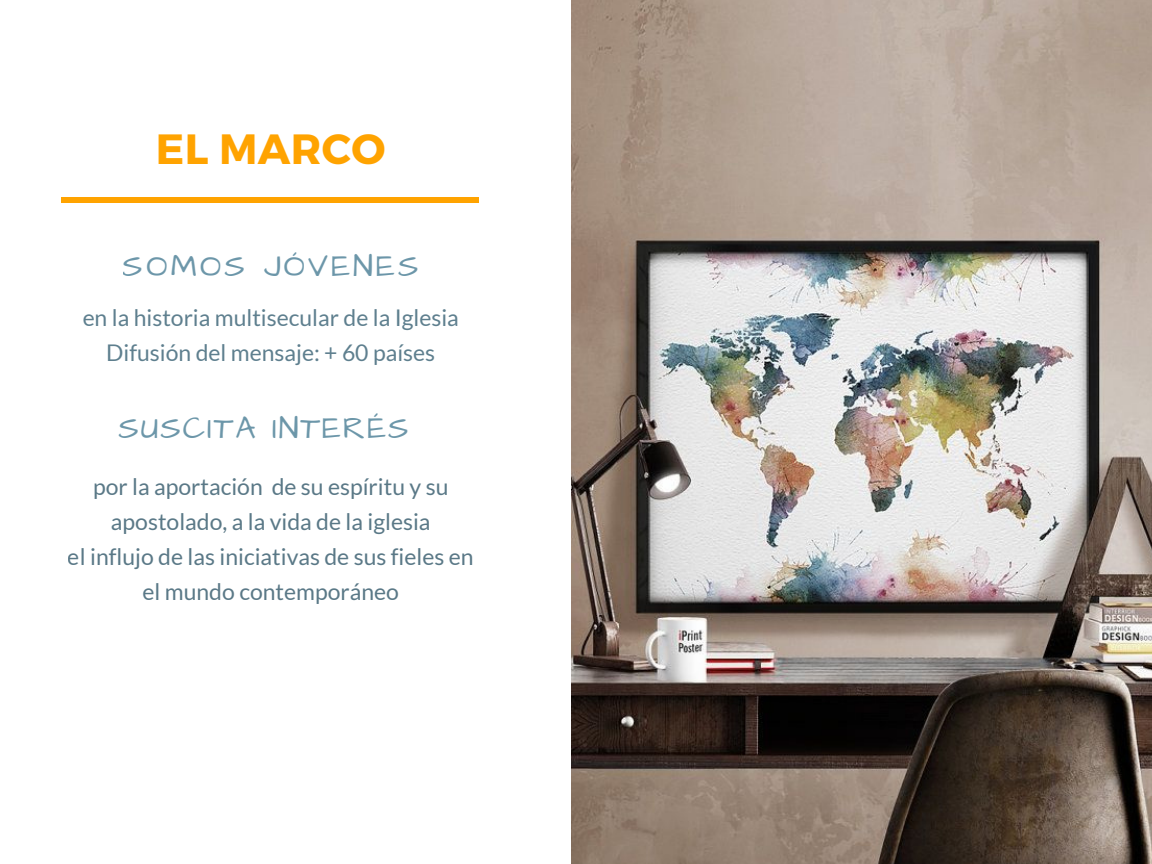
<style>
.page{position:relative;width:1152px;height:864px;background:#fff}
.page>*{position:absolute;margin:0;border:0;box-sizing:border-box;transform-origin:0 0}
.t1{font:700 42.3px "Montserrat";letter-spacing:.01em;color:#ffa300}
.t2{font:31.65px "Architects Daughter";letter-spacing:.06em;color:#52849a}
.t3{font:31.65px "Architects Daughter";letter-spacing:.1em;color:#52849a}
.t4{font:22.95px/34.8px "Lato";color:#3c6071;text-align:center}
.t5{font:22.95px/34.8px "Lato";color:#41687a;text-align:center}
</style>
<div class="page">
<img style="left:572px;top:0;width:580px;height:864px">
<div style="left:61px;top:198px;width:417px;height:5px;background:#ffa300"></div>
<h1 class="t1" style="left:156px;top:123px;width:231px">EL MARCO</h1>
<h2 class="t3" style="left:123px;top:245px;width:297px">SOMOS JÓVENES</h2>
<p class="t5" style="left:83px;top:300px;width:378px">en la historia multisecular de la Iglesia<br>Difusión del mensaje: + 60 países</p>
<h2 class="t2" style="left:119px;top:407px;width:291px">SUSCITA INTERÉS</h2>
<p class="t4" style="left:68px;top:469px;width:407px">por la aportación de su espíritu y su apostolado, a la vida de la iglesia<br>el influjo de las iniciativas de sus fieles en el mundo contemporáneo</p>
</div>
